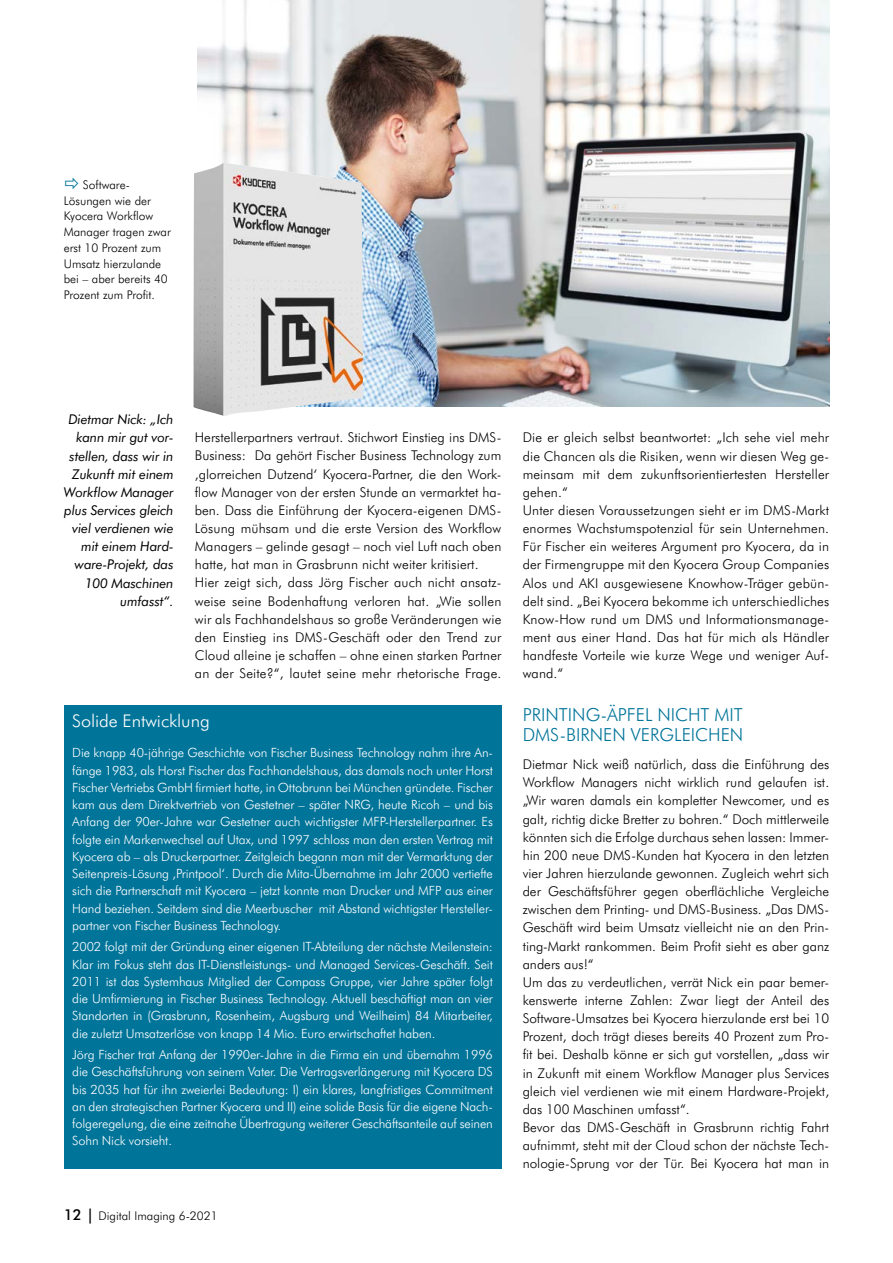
<style>
.page{position:relative;width:893px;height:1263px;background:#fff}
.page>*{position:absolute;margin:0;border:0;box-sizing:border-box;transform-origin:0 0}
.t1{font:300 18px/19.5px "Futura BT";color:#007499}
.t2{font:300 17.55px "Futura BT";letter-spacing:-.005em;color:#fff}
.t3{font:300 13.5px/18.1px "Futura BT";color:#000}
.t4{font:italic 13.5px/18.1px "Futura BT";letter-spacing:-.01em;color:#000;text-align:right}
.t5{font:300 12.75px/17.2px "Futura BT";letter-spacing:-.01em;color:#fff;text-align:justify}
.t6{font:300 12px/15.8px "Futura BT";color:#000}
.s1{font-weight:500;font-size:15px}
</style>
<div class="page">
<img style="left:197px;top:0;width:632px;height:406px">
<img style="left:193px;top:163px;width:170px;height:253px">
<div style="left:64px;top:705px;width:437px;height:463px;background:#007499"></div>
<p class="t6" style="left:64px;top:177px;width:108px;text-indent:19px">Software-<br>Lösungen wie der<br>Kyocera Workflow<br>Manager tragen zwar erst 10 Prozent zum<br>Umsatz hierzulande bei – aber bereits 40<br>Prozent zum Profit.</p>
<p class="t4" style="left:64px;top:410px;width:111px">Dietmar Nick: „Ich kann mir gut vor&shy;stellen, dass wir in<br>Zukunft mit einem<br>Workflow Manager plus Services gleich viel verdienen wie mit einem Hard&shy;ware-Projekt, das<br>100 Maschinen umfasst“.</p>
<p class="t3" style="left:195px;top:428px;width:308px">Herstellerpartners vertraut. Stichwort Einstieg ins DMS-Business: Da gehört Fischer Business Technology zum ‚glorreichen Dutzend‘ Kyocera-Partner, die den Work&shy;flow Manager von der ersten Stunde an vermarktet ha&shy;ben. Dass die Einführung der Kyocera-eigenen DMS-Lösung mühsam und die erste Version des Workflow Managers – gelinde gesagt – noch viel Luft nach oben hatte, hat man in Grasbrunn nicht weiter kritisiert.<br>Hier zeigt sich, dass Jörg Fischer auch nicht ansatz&shy;weise seine Bodenhaftung verloren hat. „Wie sollen wir als Fachhandelshaus so große Veränderungen wie den Einstieg ins DMS-Geschäft oder den Trend zur Cloud alleine je schaffen – ohne einen starken Partner an der Seite?“, lautet seine mehr rhetorische Frage.</p>
<p class="t2" style="left:72px;top:710px;width:139px">Solide Entwicklung</p>
<p class="t5" style="left:72px;top:744px;width:422px">Die knapp 40-jährige Geschichte von Fischer Business Technology nahm ihre An&shy;fänge 1983, als Horst Fischer das Fachhandelshaus, das damals noch unter Horst Fischer Vertriebs GmbH firmiert hatte, in Ottobrunn bei München gründete. Fischer kam aus dem Direktvertrieb von Gestetner – später NRG, heute Ricoh – und bis Anfang der 90er-Jahre war Gestetner auch wichtigster MFP-Herstellerpartner. Es folgte ein Markenwechsel auf Utax, und 1997 schloss man den ersten Vertrag mit Kyocera ab – als Druckerpartner. Zeitgleich begann man mit der Vermarktung der Seitenpreis-Lösung ‚Printpool‘. Durch die Mita-Übernahme im Jahr 2000 vertiefte sich die Partnerschaft mit Kyocera – jetzt konnte man Drucker und MFP aus einer Hand beziehen. Seitdem sind die Meerbuscher mit Abstand wichtigster Hersteller&shy;partner von Fischer Business Technology.</p>
<p class="t5" style="left:72px;top:938px;width:422px">2002 folgt mit der Gründung einer eigenen IT-Abteilung der nächste Meilenstein:<br>Klar im Fokus steht das IT-Dienstleistungs- und Managed Services-Geschäft. Seit 2011 ist das Systemhaus Mitglied der Compass Gruppe, vier Jahre später folgt die Umfirmierung in Fischer Business Technology. Aktuell beschäftigt man an vier Standorten in (Grasbrunn, Rosenheim, Augsburg und Weilheim) 84 Mitarbeiter, die zuletzt Umsatzerlöse von knapp 14 Mio. Euro erwirtschaftet haben.</p>
<p class="t5" style="left:72px;top:1046px;width:422px">Jörg Fischer trat Anfang der 1990er-Jahre in die Firma ein und übernahm 1996 die Geschäftsführung von seinem Vater. Die Vertragsverlängerung mit Kyocera DS bis 2035 hat für ihn zweierlei Bedeutung: I) ein klares, langfristiges Commitment an den strategischen Partner Kyocera und II) eine solide Basis für die eigene Nach&shy;folgeregelung, die eine zeitnahe Übertragung weiterer Geschäftsanteile auf seinen Sohn Nick vorsieht.</p>
<p class="t6" style="left:64px;top:1208px;width:155px"><span class="s1">12 |</span> Digital Imaging 6-2021</p>
<p class="t3" style="left:523px;top:428px;width:308px">Die er gleich selbst beantwortet: „Ich sehe viel mehr die Chancen als die Risiken, wenn wir diesen Weg ge&shy;meinsam mit dem zukunftsorientiertesten Hersteller gehen.“<br>Unter diesen Voraussetzungen sieht er im DMS-Markt enormes Wachstumspotenzial für sein Unternehmen.<br>Für Fischer ein weiteres Argument pro Kyocera, da in der Firmengruppe mit den Kyocera Group Companies Alos und AKI ausgewiesene Knowhow-Träger gebün&shy;delt sind. „Bei Kyocera bekomme ich unterschiedliches Know-How rund um DMS und Informationsmanage&shy;ment aus einer Hand. Das hat für mich als Händler handfeste Vorteile wie kurze Wege und weniger Auf&shy;wand.“</p>
<h1 class="t1" style="left:523px;top:705px;width:222px">PRINTING-ÄPFEL NICHT MIT<br>DMS-BIRNEN VERGLEICHEN</h1>
<p class="t3" style="left:523px;top:755px;width:308px">Dietmar Nick weiß natürlich, dass die Einführung des Workflow Managers nicht wirklich rund gelaufen ist. „Wir waren damals ein kompletter Newcomer, und es galt, richtig dicke Bretter zu bohren.“ Doch mittlerweile könnten sich die Erfolge durchaus sehen lassen: Immer&shy;hin 200 neue DMS-Kunden hat Kyocera in den letzten vier Jahren hierzulande gewonnen. Zugleich wehrt sich der Geschäftsführer gegen oberflächliche Vergleiche zwischen dem Printing- und DMS-Business. „Das DMS-Geschäft wird beim Umsatz vielleicht nie an den Prin&shy;ting-Markt rankommen. Beim Profit sieht es aber ganz anders aus!“<br>Um das zu verdeutlichen, verrät Nick ein paar bemer&shy;kenswerte interne Zahlen: Zwar liegt der Anteil des Software-Umsatzes bei Kyocera hierzulande erst bei 10<br>Prozent, doch trägt dieses bereits 40 Prozent zum Pro&shy;fit bei. Deshalb könne er sich gut vorstellen, „dass wir in Zukunft mit einem Workflow Manager plus Services gleich viel verdienen wie mit einem Hardware-Projekt, das 100 Maschinen umfasst“.<br>Bevor das DMS-Geschäft in Grasbrunn richtig Fahrt aufnimmt, steht mit der Cloud schon der nächste Tech&shy;nologie-Sprung vor der Tür. Bei Kyocera hat man in</p>
</div>
